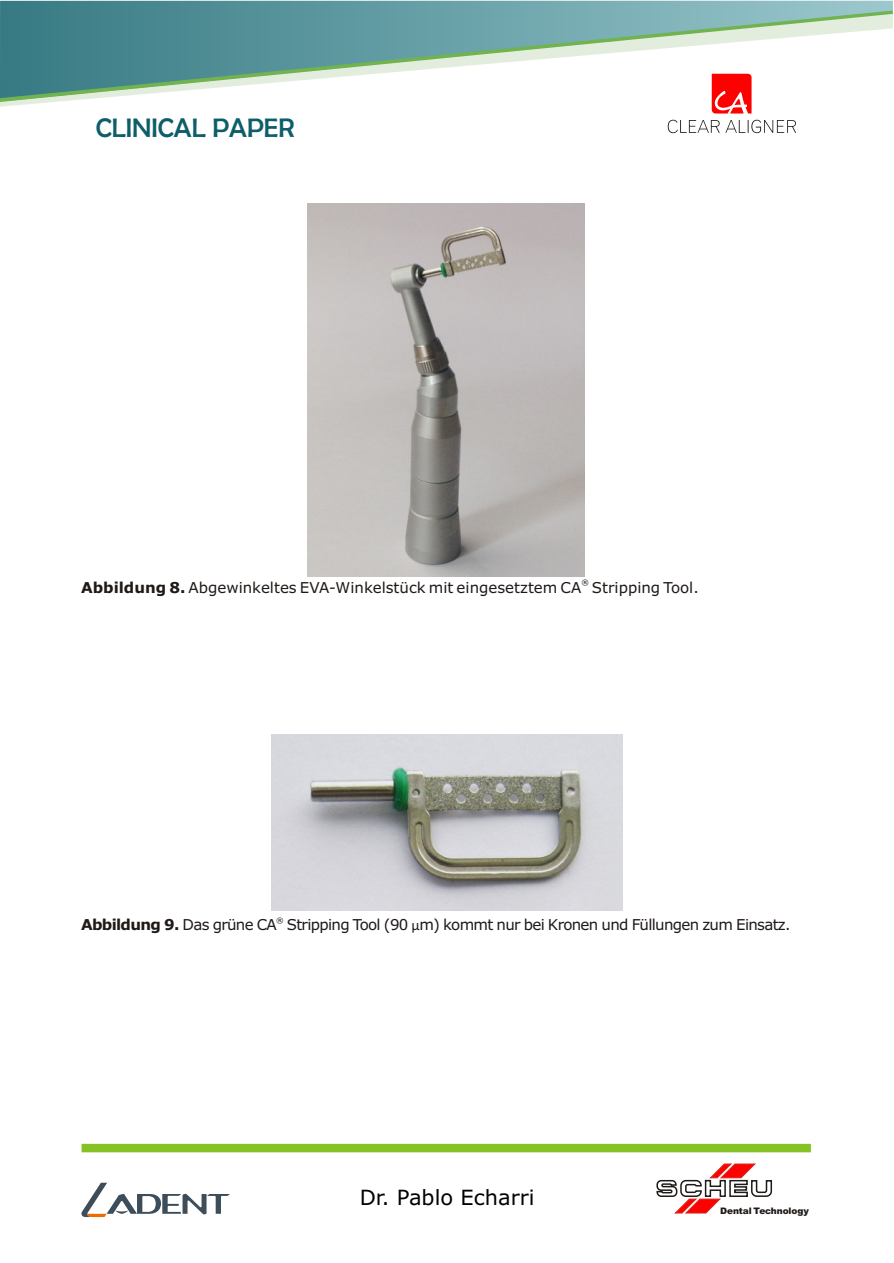
<style>
.page{position:relative;width:894px;height:1263px;background:#fff}
.page>*{position:absolute;margin:0;border:0;box-sizing:border-box;transform-origin:0 0}
.t1{font:27px "Berlin Sans FB";color:#0d5e69}
.t2{font:21px "Verdana";color:#000}
.t3{font:15px "Verdana";letter-spacing:-.045em;color:#1f1a17}
.t4{font:15px "Verdana";color:#1f1a17}
.t5{font:900 9px "Arial";letter-spacing:-.015em;color:#1f1a17}
.t6{font:7.5px "Verdana";color:#1f1a17}
.s1{font-weight:700}
.s2{font-family:"Calibri"}
</style>
<div class="page">
<div style="left:82px;top:1144px;width:729px;height:8px;background:#85c226"></div>
<svg style="left:656px;top:1163px;width:117px;height:51px"></svg>
<svg style="left:81px;top:1183px;width:149px;height:34px"></svg>
<svg style="left:712px;top:107px;width:40px;height:7px"></svg>
<svg style="left:668px;top:120px;width:128px;height:13px"></svg>
<svg style="left:0;top:98px;width:752px;height:9px"></svg>
<svg style="left:0;top:1px;width:893px;height:97px"></svg>
<img style="left:307px;top:203px;width:277px;height:374px">
<img style="left:272px;top:735px;width:351px;height:175px">
<h1 class="t1" style="left:96px;top:112px;width:200px">CLINICAL PAPER</h1>
<p class="t6" style="left:581px;top:580px;width:9px">®</p>
<p class="t4" style="left:81px;top:581px;width:619px"><span class="s1">Abbildung 8.</span> Abgewinkeltes EVA-Winkelstück mit eingesetztem CA Stripping Tool.</p>
<p class="t6" style="left:276px;top:917px;width:9px">®</p>
<p class="t3" style="left:81px;top:919px;width:711px"><span class="s1">Abbildung 9.</span> Das grüne CA Stripping Tool (90 <span class="s2">µ</span>m) kommt nur bei Kronen und Füllungen zum Einsatz.</p>
<h2 class="t2" style="left:360px;top:1189px;width:176px">Dr. Pablo Echarri</h2>
<p class="t5" style="left:720px;top:1207px;width:90px">Dental Technology</p>
</div>
